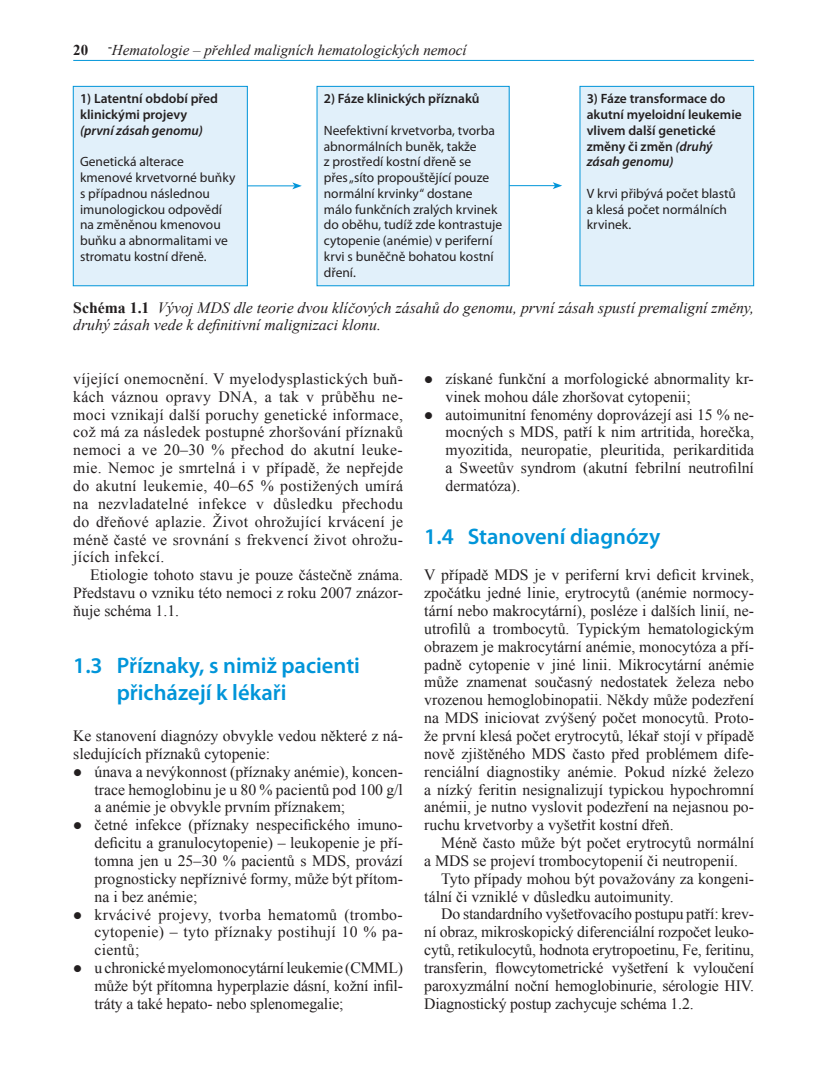
<style>
.page{position:relative;width:832px;height:1078px;background:#fff}
.page>*{position:absolute;margin:0;border:0;box-sizing:border-box;transform-origin:0 0}
.t1{font:600 22.5px/27px "Myriad Pro";color:#0095d9}
.t2{font:15.75px/17.9px "Times New Roman";color:#231f20;text-align:justify}
.t3{font:italic 15.75px/17.9px "Times New Roman";color:#231f20}
.t4{font:italic 15px "Times New Roman";color:#231f20}
.t5{font:700 15px "Times New Roman";color:#231f20}
.t6{font:13.5px/15.8px "Myriad Pro";color:#231f20}
.t7{font:600 13.5px/15.8px "Myriad Pro";color:#231f20}
.t8{font:italic 600 13.5px "Myriad Pro";color:#231f20}
.t9{font:12px "Arial";color:#000}
.s1{font-style:italic}
.s2{font-weight:700;font-style:normal}
</style>
<div class="page">
<hr style="left:73px;top:60px;width:681px;height:1px;background:#0095d9">
<div style="left:73px;top:86px;width:174px;height:200px;background:#e1f0fa"></div>
<div style="left:73px;top:86px;width:175px;height:200px;border:1px solid #0095d9"></div>
<div style="left:317px;top:86px;width:192px;height:200px;background:#e1f0fa"></div>
<div style="left:580px;top:86px;width:173px;height:200px;background:#e1f0fa"></div>
<div style="left:579px;top:86px;width:175px;height:200px;border:1px solid #0095d9"></div>
<hr style="left:247px;top:185px;width:48px;height:1px;background:#0095d9">
<svg style="left:292px;top:182px;width:10px;height:7px"></svg>
<hr style="left:509px;top:185px;width:46px;height:1px;background:#0095d9">
<svg style="left:552px;top:182px;width:10px;height:7px"></svg>
<p class="t5" style="left:73px;top:40px;width:16px">20</p>
<p class="t4" style="left:112px;top:40px;width:356px">Hematologie – přehled maligních hematologických nemocí</p>
<p class="t9" style="left:108px;top:39px;width:5px">-</p>
<p class="t7" style="left:80px;top:90px;width:140px">1) Latentní období před klinickými projevy</p>
<p class="t8" style="left:80px;top:122px;width:124px">(první zásah genomu)</p>
<p class="t6" style="left:80px;top:154px;width:157px">Genetická alterace kmenové krvetvorné buňky s případnou následnou imunologickou odpovědí na změněnou kmenovou buňku a abnormalitami ve stromatu kostní dřeně.</p>
<p class="t7" style="left:324px;top:90px;width:157px">2) Fáze klinických příznaků</p>
<p class="t6" style="left:324px;top:122px;width:180px">Neefektivní krvetvorba, tvorba abnormálních buněk, takže<br>z prostředí kostní dřeně se<br>přes „síto propouštějící pouze normální krvinky“ dostane málo funkčních zralých krvinek do oběhu, tudíž zde kontrastuje cytopenie (anémie) v periferní krvi s buněčně bohatou kostní dření.</p>
<p class="t7" style="left:586px;top:90px;width:156px">3) Fáze transformace do akutní myeloidní leukemie vlivem další genetické změny či změn <span class="s1">(druhý zásah genomu)</span></p>
<p class="t6" style="left:586px;top:185px;width:151px">V krvi přibývá počet blastů a klesá počet normálních krvinek.</p>
<p class="t3" style="left:73px;top:298px;width:682px"><span class="s2">Schéma 1.1</span> Vývoj MDS dle teorie dvou klíčových zásahů do genomu, první zásah spustí premaligní změny, druhý zásah vede k definitivní malignizaci klonu.</p>
<p class="t2" style="left:73px;top:369px;width:331px">víjející onemocnění. V myelodysplastických buň&shy;kách váznou opravy DNA, a tak v průběhu ne&shy;moci vznikají další poruchy genetické informace, což má za následek postupné zhoršování příznaků nemoci a ve 20–30 % přechod do akutní leuke&shy;mie. Nemoc je smrtelná i v případě, že nepřejde do akutní leukemie, 40–65 % postižených umírá na nezvladatelné infekce v důsledku přechodu do dřeňové aplazie. Život ohrožující krvácení je méně časté ve srovnání s frekvencí život ohrožu&shy;jících infekcí.</p>
<p class="t2" style="left:73px;top:566px;width:331px;text-indent:17px">Etiologie tohoto stavu je pouze částečně známa.<br>Představu o vzniku této nemoci z roku 2007 znázor&shy;ňuje schéma 1.1.</p>
<h1 class="t1" style="left:117px;top:651px;width:245px;text-indent:-43px">1.3 Příznaky, s nimiž pacienti přicházejí k lékaři</h1>
<p class="t2" style="left:73px;top:726px;width:331px">Ke stanovení diagnózy obvykle vedou některé z ná&shy;sledujících příznaků cytopenie:</p>
<p class="t2" style="left:94px;top:762px;width:310px;text-indent:-21px">● únava a nevýkonnost (příznaky anémie), koncen&shy;trace hemoglobinu je u 80 % pacientů pod 100 g/l a anémie je obvykle prvním příznakem;</p>
<p class="t2" style="left:94px;top:816px;width:310px;text-indent:-21px">● četné infekce (příznaky nespecifického imuno&shy;deficitu a granulocytopenie) – leukopenie je pří&shy;tomna jen u 25–30 % pacientů s MDS, provází prognosticky nepříznivé formy, může být přítom&shy;na i bez anémie;</p>
<p class="t2" style="left:94px;top:905px;width:310px;text-indent:-21px">● krvácivé projevy, tvorba hematomů (trombo&shy;cytopenie) – tyto příznaky postihují 10 % pa&shy;cientů;</p>
<p class="t2" style="left:94px;top:959px;width:310px;text-indent:-21px">● u chronické myelomonocytární leukemie (CMML) může být přítomna hyperplazie dásní, kožní infil&shy;tráty a také hepato- nebo splenomegalie;</p>
<p class="t2" style="left:445px;top:369px;width:310px;text-indent:-21px">● získané funkční a morfologické abnormality kr&shy;vinek mohou dále zhoršovat cytopenii;</p>
<p class="t2" style="left:445px;top:405px;width:310px;text-indent:-21px">● autoimunitní fenomény doprovázejí asi 15 % ne&shy;mocných s MDS, patří k nim artritida, horečka, myozitida, neuropatie, pleuritida, perikarditida a Sweetův syndrom (akutní febrilní neutrofilní dermatóza).</p>
<h1 class="t1" style="left:424px;top:523px;width:237px">1.4 Stanovení diagnózy</h1>
<p class="t2" style="left:424px;top:566px;width:331px">V případě MDS je v periferní krvi deficit krvinek, zpočátku jedné linie, erytrocytů (anémie normocy&shy;tární nebo makrocytární), posléze i dalších linií, ne&shy;utrofilů a trombocytů. Typickým hematologickým obrazem je makrocytární anémie, monocytóza a pří&shy;padně cytopenie v jiné linii. Mikrocytární anémie může znamenat současný nedostatek železa nebo vrozenou hemoglobinopatii. Někdy může podezření na MDS iniciovat zvýšený počet monocytů. Proto&shy;že první klesá počet erytrocytů, lékař stojí v případě nově zjištěného MDS často před problémem dife&shy;renciální diagnostiky anémie. Pokud nízké železo a nízký feritin nesignalizují typickou hypochromní anémii, je nutno vyslovit podezření na nejasnou po&shy;ruchu krvetvorby a vyšetřit kostní dřeň.</p>
<p class="t2" style="left:424px;top:834px;width:331px;text-indent:17px">Méně často může být počet erytrocytů normální a MDS se projeví trombocytopenií či neutropenií.</p>
<p class="t2" style="left:424px;top:869px;width:331px;text-indent:17px">Tyto případy mohou být považovány za kongeni&shy;tální či vzniklé v důsledku autoimunity.</p>
<p class="t2" style="left:424px;top:905px;width:331px;text-indent:17px">Do standardního vyšetřovacího postupu patří: krev&shy;ní obraz, mikroskopický diferenciální rozpočet leuko&shy;cytů, retikulocytů, hodnota erytropoetinu, Fe, feritinu, transferin, flowcytometrické vyšetření k vyloučení paroxyzmální noční hemoglobinurie, sérologie HIV.<br>Diagnostický postup zachycuje schéma 1.2.</p>
</div>
